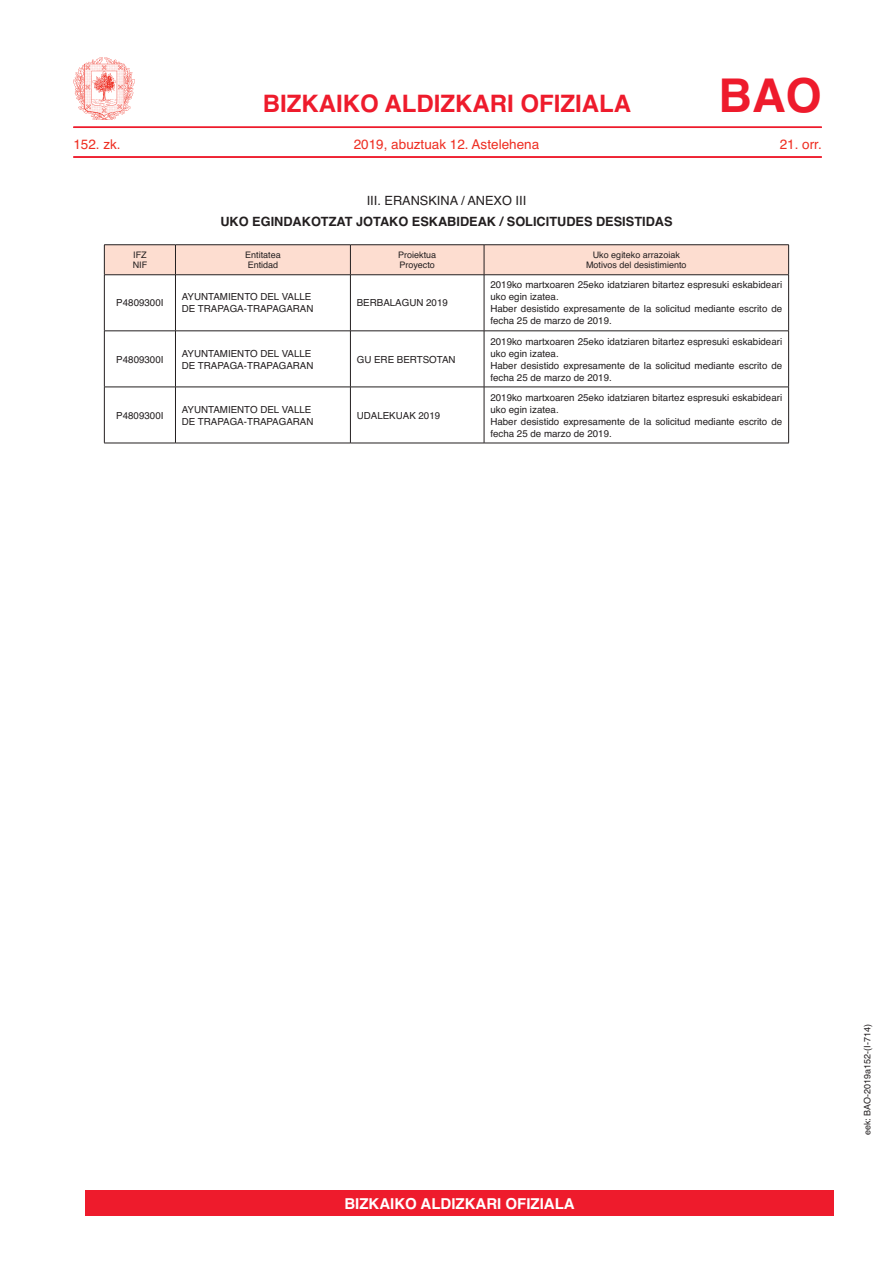
<style>
.page{position:relative;width:893px;height:1263px;background:#fff}
.page>*{position:absolute;margin:0;border:0;box-sizing:border-box;transform-origin:0 0}
.t1{font:700 46.5px "Helvetica";color:#ee1b2c}
.t2{font:700 24px "Helvetica";color:#ee1b2c}
.t3{font:700 15px "Helvetica";color:#fff}
.t4{font:13.5px "Helvetica";color:#ee2e22}
.t5{font:700 12.75px "Helvetica";color:#231f20}
.t6{font:12.75px "Helvetica";color:#231f20}
.t7{font:9.75px/12px "Helvetica";color:#231f20}
.t8{font:9px/10.5px "Helvetica";color:#231f20}
</style>
<div class="page">
<hr style="left:73px;top:126px;width:749px;height:2px;background:#ee1b2c">
<hr style="left:73px;top:156px;width:749px;height:2px;background:#ee1b2c">
<img style="left:74px;top:58px;width:61px;height:61px">
<div style="left:105px;top:245px;width:683px;height:29px;background:#fdddd0"></div>
<hr style="left:175px;top:245px;width:1px;height:30px;background:#231f20">
<hr style="left:350px;top:245px;width:1px;height:30px;background:#231f20">
<hr style="left:484px;top:245px;width:1px;height:30px;background:#231f20">
<hr style="left:175px;top:275px;width:1px;height:56px;background:#231f20">
<hr style="left:350px;top:275px;width:1px;height:56px;background:#231f20">
<hr style="left:484px;top:275px;width:1px;height:56px;background:#231f20">
<hr style="left:104px;top:331px;width:71px;height:1px;background:#231f20">
<hr style="left:175px;top:331px;width:175px;height:1px;background:#231f20">
<hr style="left:175px;top:331px;width:1px;height:56px;background:#231f20">
<hr style="left:350px;top:331px;width:134px;height:1px;background:#231f20">
<hr style="left:350px;top:331px;width:1px;height:56px;background:#231f20">
<hr style="left:484px;top:331px;width:305px;height:1px;background:#231f20">
<hr style="left:484px;top:331px;width:1px;height:56px;background:#231f20">
<hr style="left:104px;top:387px;width:71px;height:1px;background:#231f20">
<hr style="left:175px;top:387px;width:175px;height:1px;background:#231f20">
<hr style="left:175px;top:387px;width:1px;height:56px;background:#231f20">
<hr style="left:350px;top:387px;width:134px;height:1px;background:#231f20">
<hr style="left:350px;top:387px;width:1px;height:56px;background:#231f20">
<hr style="left:484px;top:387px;width:305px;height:1px;background:#231f20">
<hr style="left:484px;top:387px;width:1px;height:56px;background:#231f20">
<hr style="left:104px;top:275px;width:1px;height:56px;background:#231f20">
<hr style="left:788px;top:275px;width:1px;height:56px;background:#231f20">
<hr style="left:104px;top:331px;width:1px;height:56px;background:#231f20">
<hr style="left:788px;top:331px;width:1px;height:56px;background:#231f20">
<hr style="left:104px;top:387px;width:1px;height:56px;background:#231f20">
<hr style="left:788px;top:387px;width:1px;height:56px;background:#231f20">
<hr style="left:104px;top:443px;width:71px;height:1px;background:#231f20">
<hr style="left:175px;top:443px;width:175px;height:1px;background:#231f20">
<hr style="left:350px;top:443px;width:134px;height:1px;background:#231f20">
<hr style="left:484px;top:443px;width:305px;height:1px;background:#231f20">
<hr style="left:104px;top:244px;width:71px;height:1px;background:#231f20">
<hr style="left:104px;top:245px;width:1px;height:30px;background:#231f20">
<hr style="left:175px;top:244px;width:175px;height:1px;background:#231f20">
<hr style="left:350px;top:244px;width:134px;height:1px;background:#231f20">
<hr style="left:484px;top:244px;width:305px;height:1px;background:#231f20">
<hr style="left:788px;top:245px;width:1px;height:30px;background:#231f20">
<hr style="left:104px;top:274px;width:71px;height:1px;background:#231f20">
<hr style="left:175px;top:274px;width:175px;height:1px;background:#231f20">
<hr style="left:350px;top:274px;width:134px;height:1px;background:#231f20">
<hr style="left:484px;top:274px;width:305px;height:1px;background:#231f20">
<div style="left:85px;top:1191px;width:748px;height:25px;background:#ee1b2c"></div>
<h2 class="t2" style="left:263px;top:84px;width:370px">BIZKAIKO ALDIZKARI OFIZIALA</h2>
<h1 class="t1" style="left:718px;top:58px;width:105px">BAO</h1>
<h3 class="t4" style="left:73px;top:134px;width:49px">152. zk.</h3>
<h3 class="t4" style="left:354px;top:134px;width:187px">2019, abuztuak 12. Astelehena</h3>
<h3 class="t4" style="left:780px;top:134px;width:44px">21. orr.</h3>
<h3 class="t6" style="left:367px;top:191px;width:161px">III. ERANSKINA / ANEXO III</h3>
<h3 class="t5" style="left:220px;top:211px;width:454px">UKO EGINDAKOTZAT JOTAKO ESKABIDEAK / SOLICITUDES DESISTIDAS</h3>
<p class="t8" style="left:133px;top:250px;width:16px">IFZ<br>NIF</p>
<p class="t8" style="left:245px;top:250px;width:37px">Entitatea<br>Entidad</p>
<p class="t8" style="left:398px;top:250px;width:40px">Proiektua<br>Proyecto</p>
<p class="t8" style="left:586px;top:250px;width:102px;text-align:center">Uko egiteko arrazoiak<br>Motivos del desistimiento</p>
<p class="t7" style="left:116px;top:297px;width:49px">P4809300I</p>
<p class="t7" style="left:182px;top:291px;width:133px">AYUNTAMIENTO DEL VALLE<br>DE TRAPAGA-TRAPAGARAN</p>
<p class="t7" style="left:357px;top:297px;width:93px">BERBALAGUN 2019</p>
<p class="t7" style="left:490px;top:279px;width:293px">2019ko martxoaren 25eko idatziaren bitartez espresuki eskabideari uko egin izatea.<br>Haber desistido expresamente de la solicitud mediante escrito de fecha 25 de marzo de 2019.</p>
<p class="t7" style="left:116px;top:353px;width:49px">P4809300I</p>
<p class="t7" style="left:182px;top:347px;width:133px">AYUNTAMIENTO DEL VALLE<br>DE TRAPAGA-TRAPAGARAN</p>
<p class="t7" style="left:357px;top:353px;width:100px">GU ERE BERTSOTAN</p>
<p class="t7" style="left:116px;top:409px;width:49px">P4809300I</p>
<p class="t7" style="left:182px;top:403px;width:133px">AYUNTAMIENTO DEL VALLE<br>DE TRAPAGA-TRAPAGARAN</p>
<p class="t7" style="left:357px;top:409px;width:85px">UDALEKUAK 2019</p>
<p class="t7" style="left:490px;top:335px;width:293px">2019ko martxoaren 25eko idatziaren bitartez espresuki eskabideari uko egin izatea.<br>Haber desistido expresamente de la solicitud mediante escrito de fecha 25 de marzo de 2019.</p>
<p class="t7" style="left:490px;top:391px;width:293px">2019ko martxoaren 25eko idatziaren bitartez espresuki eskabideari uko egin izatea.<br>Haber desistido expresamente de la solicitud mediante escrito de fecha 25 de marzo de 2019.</p>
<h3 class="t3" style="left:344px;top:1192px;width:232px">BIZKAIKO ALDIZKARI OFIZIALA</h3>
<p class="t8" style="left:862px;top:1135px;width:113px;rotate:-90deg">eek: BAO-2019a152-(I-714)</p>
</div>
